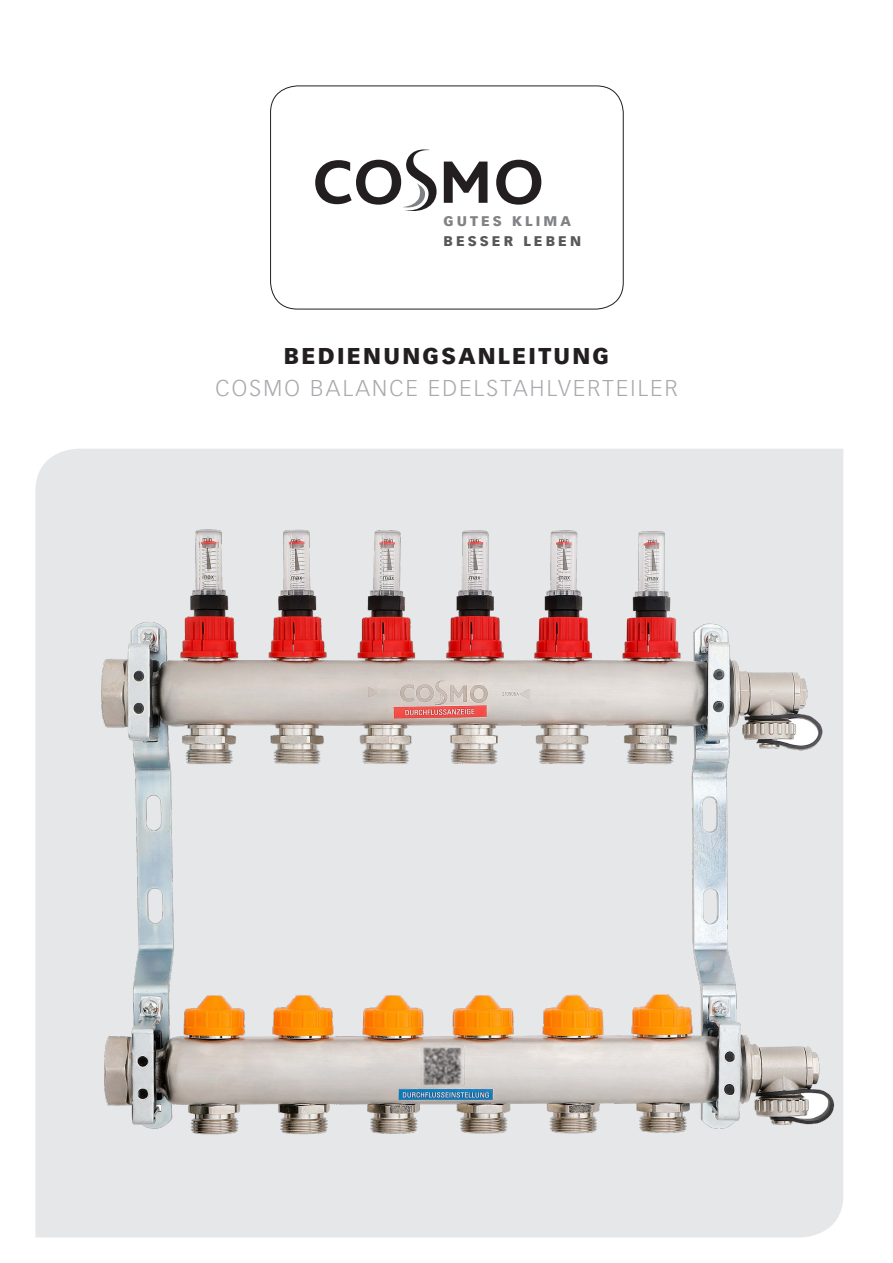
<style>
.page{position:relative;width:893px;height:1263px;background:#fff}
.page>*{position:absolute;margin:0;border:0;box-sizing:border-box;transform-origin:0 0}
.t1{font:300 22.5px "Vectora LH";letter-spacing:.1em;color:#a8a9ad}
.t2{font:900 22.5px "Vectora LH";letter-spacing:.1em;color:#231f20}
.t3{font:900 13.8px "Vectora LH";letter-spacing:.22em;color:#57585a}
.t4{font:900 13.8px "Vectora LH";letter-spacing:.22em;color:#808285}
</style>
<div class="page">
<div style="left:35px;top:449px;width:808px;height:788px;background:#e6e7e9"></div>
<div style="left:270px;top:86px;width:354px;height:223px;border:1px solid #231f20;border-radius:27px"></div>
<svg style="left:496px;top:160px;width:45px;height:45px"></svg>
<svg style="left:315px;top:149px;width:122px;height:62px"></svg>
<svg style="left:444px;top:162px;width:43px;height:41px"></svg>
<img style="left:62px;top:495px;width:779px;height:688px">
<p class="t4" style="left:443px;top:213px;width:129px">GUTES KLIMA</p>
<p class="t3" style="left:443px;top:232px;width:139px">BESSER LEBEN</p>
<p class="t2" style="left:284px;top:342px;width:327px">BEDIENUNGSANLEITUNG</p>
<p class="t1" style="left:215px;top:375px;width:464px">COSMO BALANCE EDELSTAHLVERTEILER</p>
</div>
